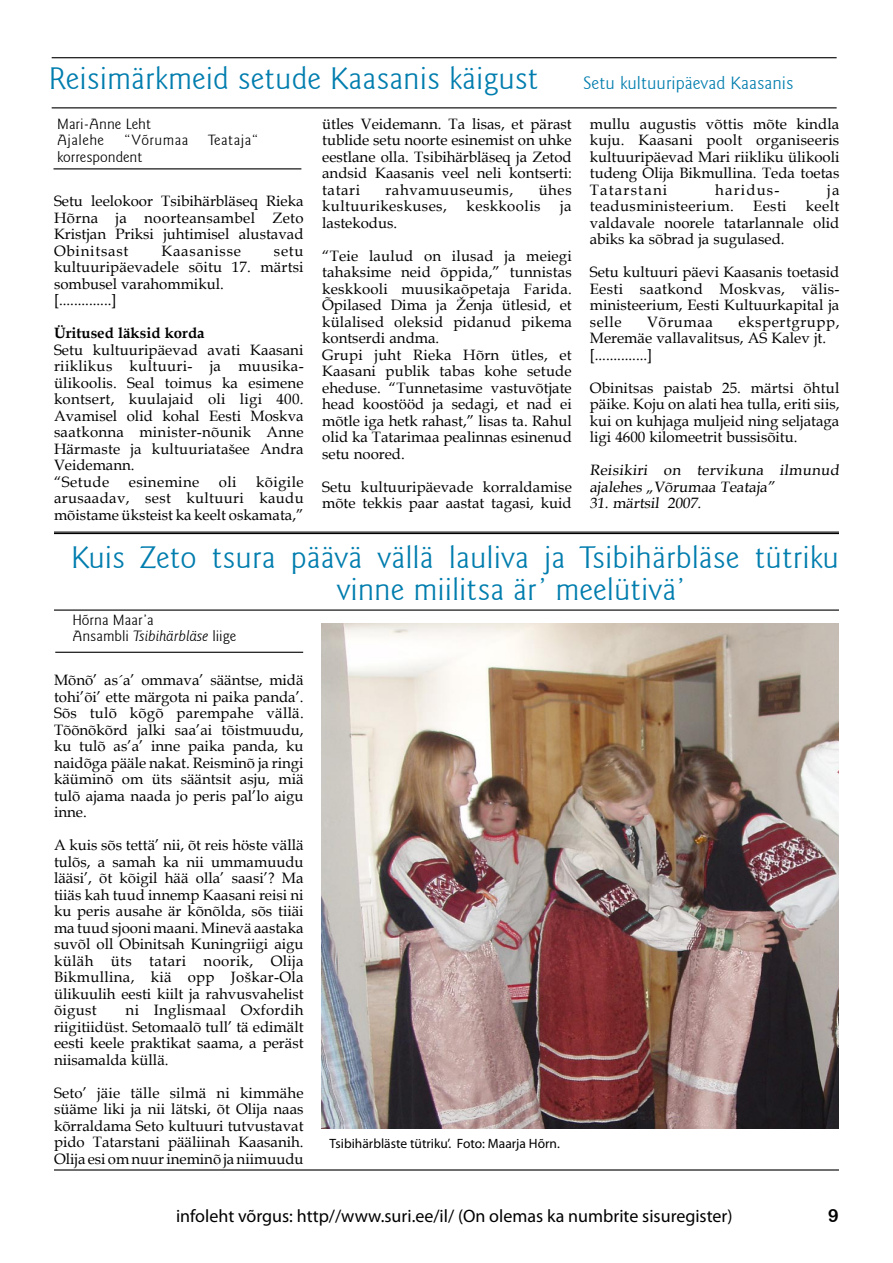
<style>
.page{position:relative;width:893px;height:1263px;background:#fff}
.page>*{position:absolute;margin:0;border:0;box-sizing:border-box;transform-origin:0 0}
.t1{font:300 31.5px/31.5px "Goudy Sans IT Cby BT";color:#007dae}
.t2{font:18px "Myriad Pro";color:#000}
.t3{font:300 18px "Goudy Sans IT Cby BT";color:#007dae}
.t4{font:18px "Arial Rounded MT Bold";color:#000}
.t5{font:15px/16.5px "Book Antiqua";color:#000;text-align:justify}
.t6{font:300 15px/16.5px "Goudy Sans IT Cby BT";color:#000}
.t7{font:15px "Book Antiqua";letter-spacing:.025em;color:#000}
.t8{font:15px "Book Antiqua";letter-spacing:.03em;color:#000}
.t9{font:15px "Book Antiqua";letter-spacing:.04em;color:#000}
.t10{font:700 15px "Book Antiqua";color:#000}
.t11{font:300 15px "Goudy Sans IT Cby BT";letter-spacing:.03em;color:#000}
.t12{font:15px "Book Antiqua";letter-spacing:.05em;color:#000}
.t13{font:15px "Book Antiqua";letter-spacing:.08em;color:#000}
.t14{font:13.5px "Myriad Pro";color:#000}
.s1{font-style:italic}
</style>
<div class="page">
<hr style="left:54px;top:1169px;width:785px;height:1px;background:#000">
<hr style="left:55px;top:652px;width:248px;height:1px;background:#000">
<hr style="left:54px;top:531px;width:785px;height:2px;background:#000">
<hr style="left:54px;top:609px;width:785px;height:2px;background:#000">
<hr style="left:54px;top:533px;width:785px;height:1px;background:#000">
<hr style="left:52px;top:107px;width:785px;height:1px;background:#000">
<hr style="left:52px;top:57px;width:785px;height:1px;background:#000">
<hr style="left:54px;top:168px;width:247px;height:1px;background:#000">
<img style="left:322px;top:624px;width:517px;height:504px">
<h1 class="t1" style="left:49px;top:62px;width:491px">Reisimärkmeid setude Kaasanis käigust</h1>
<p class="t3" style="left:584px;top:71px;width:211px">Setu kultuuripäevad Kaasanis</p>
<p class="t6" style="left:57px;top:116px;width:96px">Mari-Anne Leht<br>Ajalehe</p>
<p class="t5" style="left:322px;top:115px;width:251px">ütles Veidemann. Ta lisas, et pärast tublide setu noorte esinemist on uhke eestlane olla. Tsibihärbläseq ja Zetod andsid Kaasanis veel neli kontserti: tatari</p>
<p class="t5" style="left:590px;top:115px;width:251px">mullu augustis võttis mõte kindla kuju. Kaasani poolt organiseeris kultuuripäevad Mari riikliku ülikooli tudeng Olija Bikmullina. Teda toetas Tatarstani</p>
<p class="t11" style="left:124px;top:131px;width:66px">“Võrumaa</p>
<p class="t11" style="left:208px;top:131px;width:51px">Teataja“</p>
<p class="t6" style="left:57px;top:149px;width:87px">korrespondent</p>
<p class="t9" style="left:385px;top:179px;width:129px">rahvamuuseumis,</p>
<p class="t5" style="left:539px;top:181px;width:35px">ühes</p>
<p class="t8" style="left:322px;top:196px;width:126px">kultuurikeskuses,</p>
<p class="t8" style="left:467px;top:196px;width:75px">keskkoolis</p>
<p class="t5" style="left:560px;top:197px;width:13px">ja</p>
<p class="t5" style="left:322px;top:214px;width:77px">lastekodus.</p>
<p class="t5" style="left:322px;top:247px;width:251px;text-align:left">“Teie laulud on ilusad ja meiegi tahaksime neid õppida,” tunnistas keskkooli muusikaõpetaja Farida.<br>Õpilased Dima ja Ženja ütlesid, et külalised oleksid pidanud pikema kontserdi andma.<br>Grupi juht Rieka Hõrn ütles, et<br>Kaasani publik tabas kohe setude eheduse. “Tunnetasime vastuvõtjate head koostööd ja sedagi, et nad ei mõtle iga hetk rahast,” lisas ta. Rahul olid ka Tatarimaa pealinnas esinenud setu noored.</p>
<p class="t5" style="left:322px;top:478px;width:251px">Setu kultuuripäevade korraldamise mõte tekkis paar aastat tagasi, kuid</p>
<p class="t13" style="left:715px;top:179px;width:66px">haridus-</p>
<p class="t5" style="left:827px;top:181px;width:14px">ja</p>
<p class="t7" style="left:590px;top:196px;width:146px">teadusministeerium.</p>
<p class="t5" style="left:753px;top:197px;width:35px">Eesti</p>
<p class="t5" style="left:54px;top:192px;width:251px">Setu leelokoor Tsibihärbläseq Rieka Hõrna ja noorteansambel Zeto Kristjan Priksi juhtimisel alustavad Obinitsast</p>
<p class="t5" style="left:590px;top:197px;width:251px;text-indent:216px">keelt valdavale noorele tatarlannale olid abiks ka sõbrad ja sugulased.</p>
<p class="t5" style="left:590px;top:263px;width:251px">Setu kultuuri päevi Kaasanis toetasid Eesti saatkond Moskvas, välis&shy;ministeerium, Eesti Kultuurkapital ja selle</p>
<p class="t12" style="left:161px;top:240px;width:81px">Kaasanisse</p>
<p class="t5" style="left:54px;top:242px;width:251px;text-align:left;text-indent:220px">setu kultuuripäevadele sõitu 17. märtsi sombusel varahommikul.<br>[..............]</p>
<p class="t10" style="left:54px;top:323px;width:152px">Üritused läksid korda</p>
<p class="t5" style="left:54px;top:341px;width:251px;text-align:left">Setu kultuuripäevad avati Kaasani riiklikus kultuuri- ja muusika&shy;ülikoolis. Seal toimus ka esimene kontsert, kuulajaid oli ligi 400.<br>Avamisel olid kohal Eesti Moskva saatkonna minister-nõunik Anne<br>Härmaste ja kultuuriatašee Andra<br>Veidemann.<br>“Setude</p>
<p class="t5" style="left:590px;top:313px;width:251px;text-align:left;text-indent:149px">ekspertgrupp,<br>Meremäe vallavalitsus, AS Kalev jt. [..............]</p>
<p class="t5" style="left:590px;top:379px;width:251px">Obinitsas paistab 25. märtsi õhtul päike. Koju on alati hea tulla, eriti siis, kui on kuhjaga muljeid ning seljataga ligi 4600 kilomeetrit bussisõitu.</p>
<p class="t5" style="left:590px;top:461px;width:253px">Reisikiri on tervikuna ilmunud ajalehes „Võrumaa Teataja”</p>
<p class="t5" style="left:590px;top:494px;width:115px">31. märtsil 2007.</p>
<p class="t9" style="left:647px;top:311px;width:67px">Võrumaa</p>
<p class="t5" style="left:54px;top:473px;width:251px;text-indent:202px">kõigile arusaadav, sest kultuuri kaudu mõistame üksteist ka keelt oskamata,”</p>
<h1 class="t1" style="left:337px;top:542px;width:504px;text-indent:-266px">Kuis Zeto tsura päävä vällä lauliva ja Tsibihärbläse tütriku vinne miilitsa är’ meelütivä’</h1>
<p class="t7" style="left:129px;top:471px;width:72px">esinemine</p>
<p class="t5" style="left:219px;top:473px;width:19px">oli</p>
<p class="t6" style="left:72px;top:612px;width:165px">Hõrna Maar’a<br>Ansambli <span class="s1">Tsibihärbläse</span> liige</p>
<p class="t5" style="left:54px;top:671px;width:251px">Mõnõ’ as´a’ ommava’ sääntse, midä tohi’õi’ ette märgota ni paika panda’.<br>Sõs tulõ kõgõ parempahe vällä.<br>Tõõnõkõrd jalki saa’ai tõistmuudu, ku tulõ as’a’ inne paika panda, ku naidõga pääle nakat. Reisminõ ja ringi käüminõ om üts sääntsit asju, miä tulõ ajama naada jo peris pal’lo aigu inne.</p>
<p class="t5" style="left:54px;top:836px;width:251px">A kuis sõs tettä’ nii, õt reis höste vällä tulõs, a samah ka nii ummamuudu lääsi’, õt kõigil hää olla’ saasi’? Ma tiiäs kah tuud innemp Kaasani reisi ni ku peris ausahe är kõnõlda, sõs tiiäi ma tuud sjooni maani. Minevä aastaka suvõl oll Obinitsah Kuningriigi aigu küläh üts tatari noorik, Olija Bikmullina, kiä opp Joškar-Ola ülikuulih eesti kiilt ja rahvusvahelist õigust</p>
<p class="t5" style="left:54px;top:1001px;width:251px;text-indent:72px">ni Inglismaal Oxfordih riigitiidüst. Setomaalõ tull’ tä edimält eesti keele praktikat saama, a peräst niisamalda küllä.</p>
<p class="t5" style="left:54px;top:1084px;width:251px">Seto’ jäie tälle silmä ni kimmähe süäme liki ja nii lätski, õt Olija naas kõrraldama Seto kultuuri tutvustavat pido Tatarstani pääliinah Kaasanih.<br>Olija esi om nuur ineminõ ja niimuudu</p>
<p class="t14" style="left:330px;top:1135px;width:232px">Tsibihärbläste tütriku’. Foto: Maarja Hõrn.</p>
<p class="t2" style="left:176px;top:1205px;width:558px">infoleht võrgus: http//www.suri.ee/il/ (On olemas ka numbrite sisuregister)</p>
<p class="t4" style="left:828px;top:1205px;width:12px">9</p>
</div>
